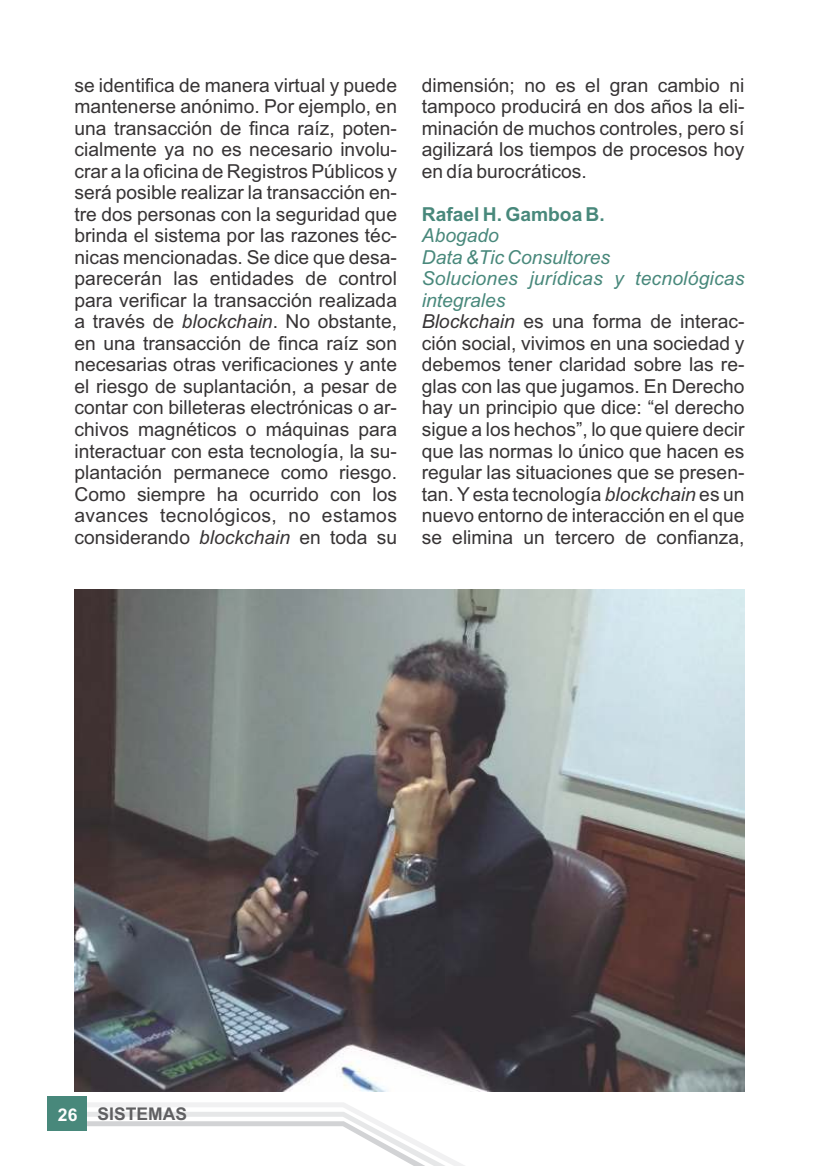
<style>
.page{position:relative;width:819px;height:1166px;background:#fff}
.page>*{position:absolute;margin:0;border:0;box-sizing:border-box;transform-origin:0 0}
.t1{font:19.25px/21.5px "Arial";color:#373435;text-align:justify}
.t2{font:700 19.25px "Arial";color:#48887b}
.t3{font:700 17.5px "Euromode";color:#606062}
.s1{font-style:italic}
.s2{font-style:italic;color:#48887b}
.s3{font-family:"Arial";color:#fefefe}
</style>
<div class="page">
<svg style="left:87px;top:1103px;width:378px;height:63px"></svg>
<div style="left:47px;top:1096px;width:40px;height:35px;background:#48887b"></div>
<img style="left:75px;top:589px;width:669px;height:502px">
<p class="t1" style="left:74px;top:76px;width:324px">se identifica de manera virtual y puede mantenerse anónimo. Por ejemplo, en una transacción de finca raíz, poten&shy;cialmente ya no es necesario involu&shy;crar a la oficina de Registros Públicos y será posible realizar la transacción en&shy;tre dos personas con la seguridad que brinda el sistema por las razones téc&shy;nicas mencionadas. Se dice que desa&shy;parecerán las entidades de control para verificar la transacción realizada a través de <span class="s1">blockchain</span>. No obstante, en una transacción de finca raíz son necesarias otras verificaciones y ante el riesgo de suplantación, a pesar de contar con billeteras electrónicas o ar&shy;chivos magnéticos o máquinas para interactuar con esta tecnología, la su&shy;plantación permanece como riesgo.<br>Como siempre ha ocurrido con los avances tecnológicos, no estamos considerando <span class="s1">blockchain</span> en toda su</p>
<p class="t1" style="left:422px;top:76px;width:324px">dimensión; no es el gran cambio ni tampoco producirá en dos años la eli&shy;minación de muchos controles, pero sí agilizará los tiempos de procesos hoy en día burocráticos.</p>
<p class="t2" style="left:422px;top:207px;width:184px">Rafael H. Gamboa B.</p>
<p class="t1" style="left:422px;top:227px;width:324px;text-align:left"><span class="s2">Abogado<br>Data &amp;Tic Consultores<br>Soluciones jurídicas y tecnológicas integrales<br></span><span class="s1">Blockchain</span> es una forma de interac&shy;ción social, vivimos en una sociedad y debemos tener claridad sobre las re&shy;glas con las que jugamos. En Derecho hay un principio que dice: “el derecho sigue a los hechos”, lo que quiere decir que las normas lo único que hacen es regular las situaciones que se presen&shy;tan. Y esta tecnología <span class="s1">blockchain</span> es un nuevo entorno de interacción en el que se elimina un tercero de confianza,</p>
<p class="t3" style="left:58px;top:1107px;width:131px"><span class="s3">26</span> SISTEMAS</p>
</div>
